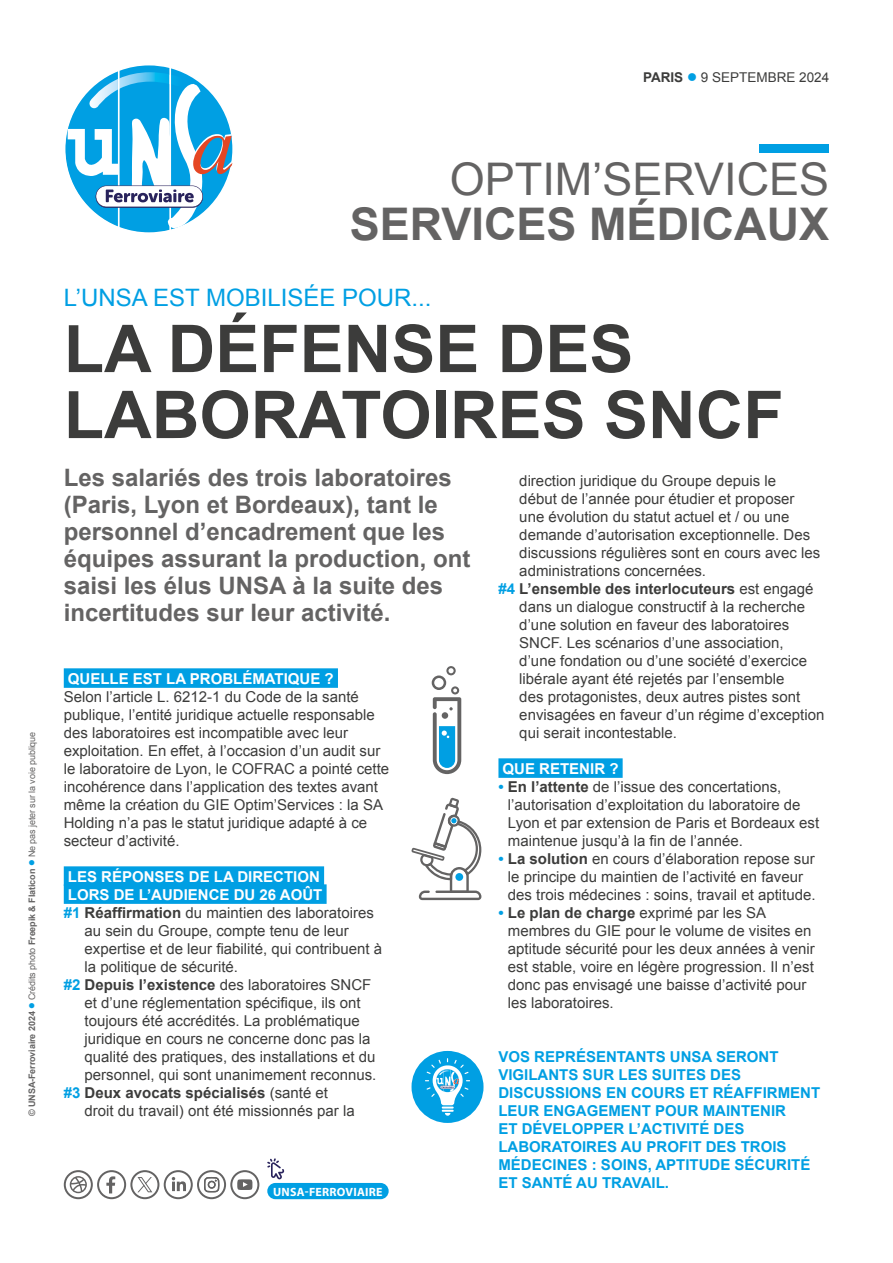
<style>
.page{position:relative;width:893px;height:1263px;background:#fff}
.page>*{position:absolute;margin:0;border:0;box-sizing:border-box;transform-origin:0 0}
.t1{font:700 66px/66px "Arial";color:#3c3c3b}
.t2{font:700 45px "Arial";color:#646363}
.t3{font:45px "Arial";color:#646363}
.t4{font:700 24px/27px "Arial";color:#646363}
.t5{font:24px "Arial";color:#009fe3}
.t6{font:15px/18px "Arial";color:#3c3c3b}
.t7{font:700 15px/18px "Arial";color:#009fe3}
.t8{font:700 15px "Arial";color:#fff}
.t9{font:700 15px "Arial";color:#3c3c3b}
.t10{font:13.5px "Arial";color:#3c3c3b}
.t11{font:700 12px "Myriad Pro";letter-spacing:.02em;color:#fff}
.t12{font:9px "Arial";letter-spacing:-.01em;color:#646363}
.s1{font-weight:700}
.s2{color:#009fe3}
.s3{font-weight:400}
.s4{font-weight:700;color:#009fe3}
</style>
<div class="page">
<svg style="left:65px;top:65px;width:168px;height:168px"></svg>
<div style="left:759px;top:144px;width:70px;height:8px;background:#009fe3"></div>
<svg style="left:267px;top:1158px;width:17px;height:22px"></svg>
<svg style="left:64px;top:1170px;width:195px;height:29px"></svg>
<div style="left:267px;top:1183px;width:122px;height:16px;background:#009fe3;border-radius:8px"></div>
<div style="left:64px;top:668px;width:274px;height:20px;background:#009fe3"></div>
<div style="left:64px;top:866px;width:260px;height:20px;background:#009fe3"></div>
<div style="left:64px;top:884px;width:263px;height:20px;background:#009fe3"></div>
<div style="left:498px;top:758px;width:125px;height:20px;background:#009fe3"></div>
<div style="left:411px;top:1051px;width:72px;height:72px;background:#009fe3;border-radius:50%"></div>
<svg style="left:425px;top:1058px;width:45px;height:58px"></svg>
<svg style="left:432px;top:666px;width:29px;height:108px"></svg>
<svg style="left:411px;top:797px;width:70px;height:103px"></svg>
<p class="t10" style="left:643px;top:69px;width:188px"><span class="s1">PARIS</span> <span class="s2">●</span> 9 SEPTEMBRE 2024</p>
<p class="t12" style="left:26px;top:1116px;width:386px;rotate:-90deg"><span class="s1">© UNSA-Ferroviaire 2024</span> <span class="s2">●</span> Crédits photo <span class="s1">Freepik &amp; Flaticon</span> <span class="s2">●</span> Ne pas jeter sur la voie publique</p>
<h2 class="t3" style="left:450px;top:149px;width:381px">OPTIM’SERVICES</h2>
<h2 class="t2" style="left:350px;top:194px;width:481px">SERVICES MÉDICAUX</h2>
<h3 class="t5" style="left:64px;top:281px;width:369px">L’UNSA EST MOBILISÉE POUR...</h3>
<h1 class="t1" style="left:64px;top:318px;width:721px">LA DÉFENSE DES<br>LABORATOIRES SNCF</h1>
<h3 class="t4" style="left:64px;top:464px;width:408px">Les salariés des trois laboratoires (Paris, Lyon et Bordeaux), tant le personnel d’encadrement que les équipes assurant la production, ont saisi les élus UNSA à la suite des incertitudes sur leur activité.</h3>
<p class="t6" style="left:519px;top:472px;width:258px">direction juridique du Groupe depuis le</p>
<p class="t6" style="left:519px;top:490px;width:277px">début de l’année pour étudier et proposer</p>
<p class="t6" style="left:519px;top:508px;width:272px">une évolution du statut actuel et / ou une</p>
<p class="t6" style="left:519px;top:526px;width:292px">demande d’autorisation exceptionnelle. Des</p>
<p class="t6" style="left:519px;top:544px;width:302px">discussions régulières sont en cours avec les</p>
<p class="t6" style="left:519px;top:562px;width:188px">administrations concernées.</p>
<p class="t9" style="left:498px;top:579px;width:317px"><span class="s2">#4</span> L’ensemble des interlocuteurs <span class="s3">est engagé</span></p>
<p class="t6" style="left:519px;top:598px;width:287px">dans un dialogue constructif à la recherche</p>
<p class="t6" style="left:519px;top:616px;width:272px">d’une solution en faveur des laboratoires</p>
<p class="t6" style="left:519px;top:634px;width:266px">SNCF. Les scénarios d’une association,</p>
<p class="t6" style="left:519px;top:652px;width:289px">d’une fondation ou d’une société d’exercice</p>
<p class="t6" style="left:519px;top:670px;width:267px">libérale ayant été rejetés par l’ensemble</p>
<p class="t6" style="left:519px;top:688px;width:282px">des protagonistes, deux autres pistes sont</p>
<p class="t6" style="left:519px;top:706px;width:307px">envisagées en faveur d’un régime d’exception</p>
<p class="t6" style="left:519px;top:724px;width:159px">qui serait incontestable.</p>
<p class="t8" style="left:503px;top:759px;width:117px">QUE RETENIR ?</p>
<p class="t6" style="left:508px;top:778px;width:313px;text-indent:-9px"><span class="s4">•</span> <span class="s1">En l’attente</span> de l’issue des concertations, l’autorisation d’exploitation du laboratoire de Lyon et par extension de Paris et Bordeaux est maintenue jusqu’à la fin de l’année.</p>
<p class="t6" style="left:508px;top:850px;width:309px;text-indent:-9px"><span class="s4">•</span> <span class="s1">La solution</span> en cours d’élaboration repose sur le principe du maintien de l’activité en faveur des trois médecines : soins, travail et aptitude.</p>
<p class="t6" style="left:508px;top:904px;width:308px;text-indent:-9px"><span class="s4">•</span> <span class="s1">Le plan de charge</span> exprimé par les SA membres du GIE pour le volume de visites en aptitude sécurité pour les deux années à venir est stable, voire en légère progression. Il n’est donc pas envisagé une baisse d’activité pour les laboratoires.</p>
<p class="t8" style="left:68px;top:669px;width:267px">QUELLE EST LA PROBLÉMATIQUE ?</p>
<p class="t6" style="left:64px;top:688px;width:327px">Selon l’article L. 6212-1 du Code de la santé publique, l’entité juridique actuelle responsable des laboratoires est incompatible avec leur exploitation. En effet, à l’occasion d’un audit sur le laboratoire de Lyon, le COFRAC a pointé cette incohérence dans l’application des textes avant même la création du GIE Optim’Services : la SA Holding n’a pas le statut juridique adapté à ce secteur d’activité.</p>
<p class="t8" style="left:68px;top:867px;width:253px">LES RÉPONSES DE LA DIRECTION</p>
<p class="t8" style="left:68px;top:885px;width:256px">LORS DE L’AUDIENCE DU 26 AOÛT</p>
<p class="t6" style="left:64px;top:904px;width:312px"><span class="s4">#1</span> <span class="s1">Réaffirmation</span> du maintien des laboratoires</p>
<p class="t6" style="left:85px;top:922px;width:266px">au sein du Groupe, compte tenu de leur</p>
<p class="t6" style="left:85px;top:940px;width:299px">expertise et de leur fiabilité, qui contribuent à</p>
<p class="t6" style="left:85px;top:958px;width:155px">la politique de sécurité.</p>
<p class="t6" style="left:64px;top:976px;width:309px"><span class="s4">#2</span> <span class="s1">Depuis l’existence</span> des laboratoires SNCF</p>
<p class="t6" style="left:85px;top:994px;width:277px">et d’une réglementation spécifique, ils ont</p>
<p class="t6" style="left:85px;top:1012px;width:277px">toujours été accrédités. La problématique</p>
<p class="t6" style="left:85px;top:1030px;width:287px">juridique en cours ne concerne donc pas la</p>
<p class="t6" style="left:85px;top:1048px;width:292px">qualité des pratiques, des installations et du</p>
<p class="t6" style="left:85px;top:1066px;width:293px">personnel, qui sont unanimement reconnus.</p>
<p class="t9" style="left:64px;top:1083px;width:266px"><span class="s2">#3</span> Deux avocats spécialisés <span class="s3">(santé et</span></p>
<p class="t6" style="left:85px;top:1102px;width:272px">droit du travail) ont été missionnés par la</p>
<p class="t7" style="left:498px;top:1048px;width:323px">VOS REPRÉSENTANTS UNSA SERONT<br>VIGILANTS SUR LES SUITES DES<br>DISCUSSIONS EN COURS ET RÉAFFIRMENT<br>LEUR ENGAGEMENT POUR MAINTENIR<br>ET DÉVELOPPER L’ACTIVITÉ DES<br>LABORATOIRES AU PROFIT DES TROIS<br>MÉDECINES : SOINS, APTITUDE SÉCURITÉ<br>ET SANTÉ AU TRAVAIL.</p>
<p class="t11" style="left:273px;top:1184px;width:111px">UNSA-FERROVIAIRE</p>
</div>
